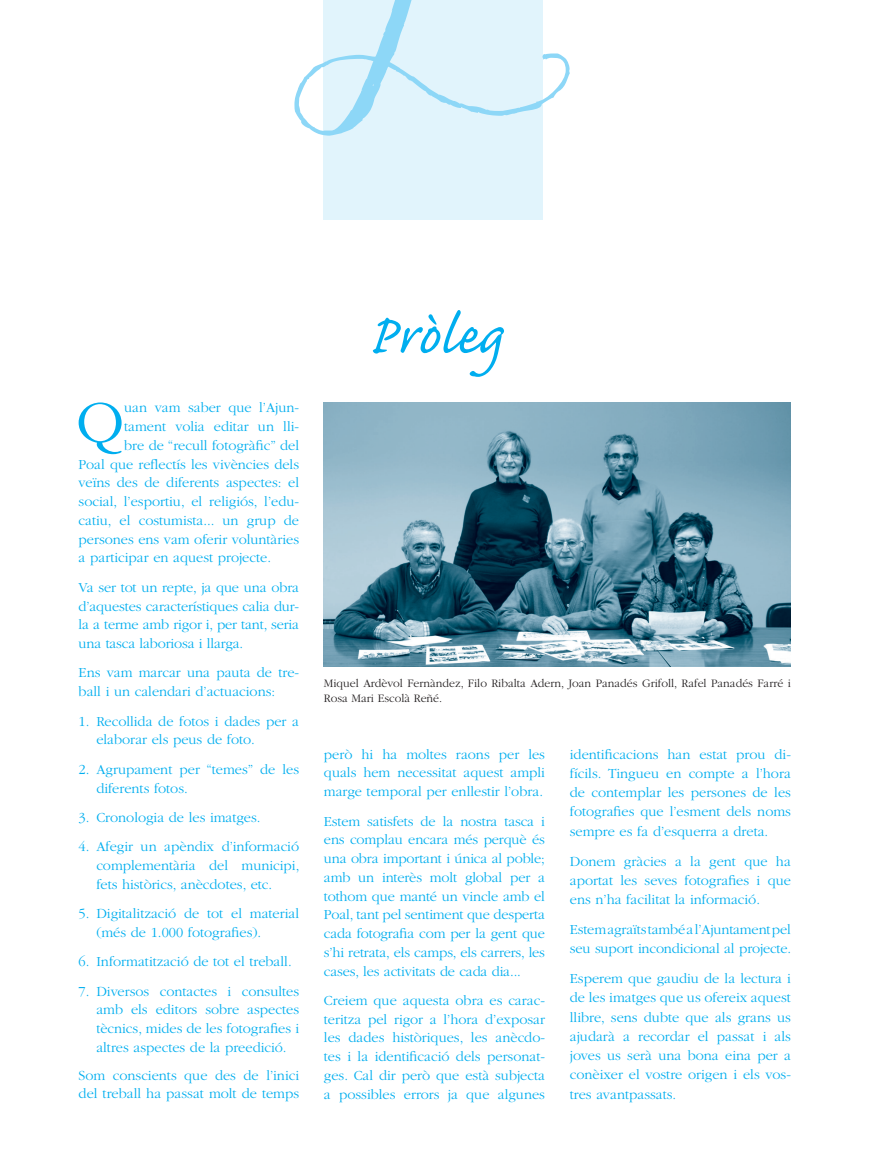
<style>
.page{position:relative;width:869px;height:1152px;background:#fff}
.page>*{position:absolute;margin:0;border:0;box-sizing:border-box;transform-origin:0 0}
.t1{font:71.25px "Caflisch Script Web Pro";color:#00aeef}
.t2{font:300 61.38px "ITC Garamond Std";color:#00aeef}
.t3{font:300 14.38px/18.8px "ITC Garamond Std";color:#00aeef;text-align:justify}
.t4{font:300 11.88px/15px "ITC Garamond Std";color:#231f20}
</style>
<div class="page">
<div style="left:323px;top:0;width:219px;height:220px;background:#e1f4fc"></div>
<svg style="left:294px;top:0;width:275px;height:136px"></svg>
<img style="left:324px;top:402px;width:466px;height:265px">
<h2 class="t2" style="left:76px;top:389px;width:49px">Q</h2>
<p class="t3" style="left:124px;top:399px;width:176px">uan vam saber que l’Ajun-</p>
<p class="t3" style="left:124px;top:417px;width:176px">tament volia editar un lli-</p>
<p class="t3" style="left:124px;top:436px;width:176px">bre de “recull fotogràfic” del</p>
<p class="t3" style="left:79px;top:455px;width:222px">Poal que reflectís les vivències dels</p>
<p class="t3" style="left:79px;top:474px;width:222px">veïns des de diferents aspectes: el</p>
<p class="t3" style="left:79px;top:492px;width:222px">social, l’esportiu, el religiós, l’edu-</p>
<p class="t3" style="left:79px;top:511px;width:222px">catiu, el costumista... un grup de</p>
<p class="t3" style="left:79px;top:530px;width:222px">persones ens vam oferir voluntàries</p>
<p class="t3" style="left:79px;top:549px;width:194px">a participar en aquest projecte.</p>
<p class="t3" style="left:79px;top:578px;width:222px">Va ser tot un repte, ja que una obra d’aquestes característiques calia dur&shy;la a terme amb rigor i, per tant, seria una tasca laboriosa i llarga.</p>
<p class="t3" style="left:79px;top:664px;width:222px">Ens vam marcar una pauta de tre&shy;ball i un calendari d’actuacions:</p>
<p class="t3" style="left:96px;top:712px;width:204px;text-indent:-18px">1. Recollida de fotos i dades per a elaborar els peus de foto.</p>
<p class="t3" style="left:96px;top:760px;width:204px;text-indent:-18px">2. Agrupament per “temes” de les diferents fotos.</p>
<p class="t3" style="left:79px;top:808px;width:183px">3. Cronologia de les imatges.</p>
<p class="t3" style="left:96px;top:837px;width:204px;text-indent:-18px">4. Afegir un apèndix d’informació complementària del municipi, fets històrics, anècdotes, etc.</p>
<p class="t3" style="left:96px;top:904px;width:204px;text-indent:-18px">5. Digitalització de tot el material (més de 1.000 fotografies).</p>
<p class="t3" style="left:79px;top:952px;width:214px">6. Informatització de tot el treball.</p>
<p class="t3" style="left:96px;top:982px;width:204px;text-indent:-18px">7. Diversos contactes i consultes amb els editors sobre aspectes tècnics, mides de les fotografies i altres aspectes de la preedició.</p>
<p class="t3" style="left:79px;top:1066px;width:222px">Som conscients que des de l’inici del treball ha passat molt de temps</p>
<h1 class="t1" style="left:367px;top:298px;width:135px">Pròleg</h1>
<p class="t4" style="left:324px;top:675px;width:468px">Miquel Ardèvol Fernàndez, Filo Ribalta Adern, Joan Panadés Grifoll, Rafel Panadés Farré i<br>Rosa Mari Escolà Reñé.</p>
<p class="t3" style="left:324px;top:745px;width:222px">però hi ha moltes raons per les quals hem necessitat aquest ampli marge temporal per enllestir l’obra.</p>
<p class="t3" style="left:324px;top:812px;width:222px">Estem satisfets de la nostra tasca i ens complau encara més perquè és una obra important i única al poble; amb un interès molt global per a tothom que manté un vincle amb el Poal, tant pel sentiment que desperta cada fotografia com per la gent que s’hi retrata, els camps, els carrers, les cases, les activitats de cada dia...</p>
<p class="t3" style="left:324px;top:991px;width:222px">Creiem que aquesta obra es carac&shy;teritza pel rigor a l’hora d’exposar les dades històriques, les anècdo&shy;tes i la identificació dels personat&shy;ges. Cal dir però que està subjecta a possibles errors ja que algunes</p>
<p class="t3" style="left:569px;top:744px;width:222px;line-height:19.2px">identificacions han estat prou di&shy;fícils. Tingueu en compte a l’hora de contemplar les persones de les fotografies que l’esment dels noms sempre es fa d’esquerra a dreta.</p>
<p class="t3" style="left:569px;top:851px;width:222px;line-height:19.2px">Donem gràcies a la gent que ha aportat les seves fotografies i que ens n’ha facilitat la informació.</p>
<p class="t3" style="left:569px;top:920px;width:223px;line-height:19.2px">Estem agraïts també a l’Ajuntament pel seu suport incondicional al projecte.</p>
<p class="t3" style="left:569px;top:969px;width:222px;line-height:19.2px">Esperem que gaudiu de la lectura i de les imatges que us ofereix aquest llibre, sens dubte que als grans us ajudarà a recordar el passat i als joves us serà una bona eina per a conèixer el vostre origen i els vos&shy;tres avantpassats.</p>
</div>
